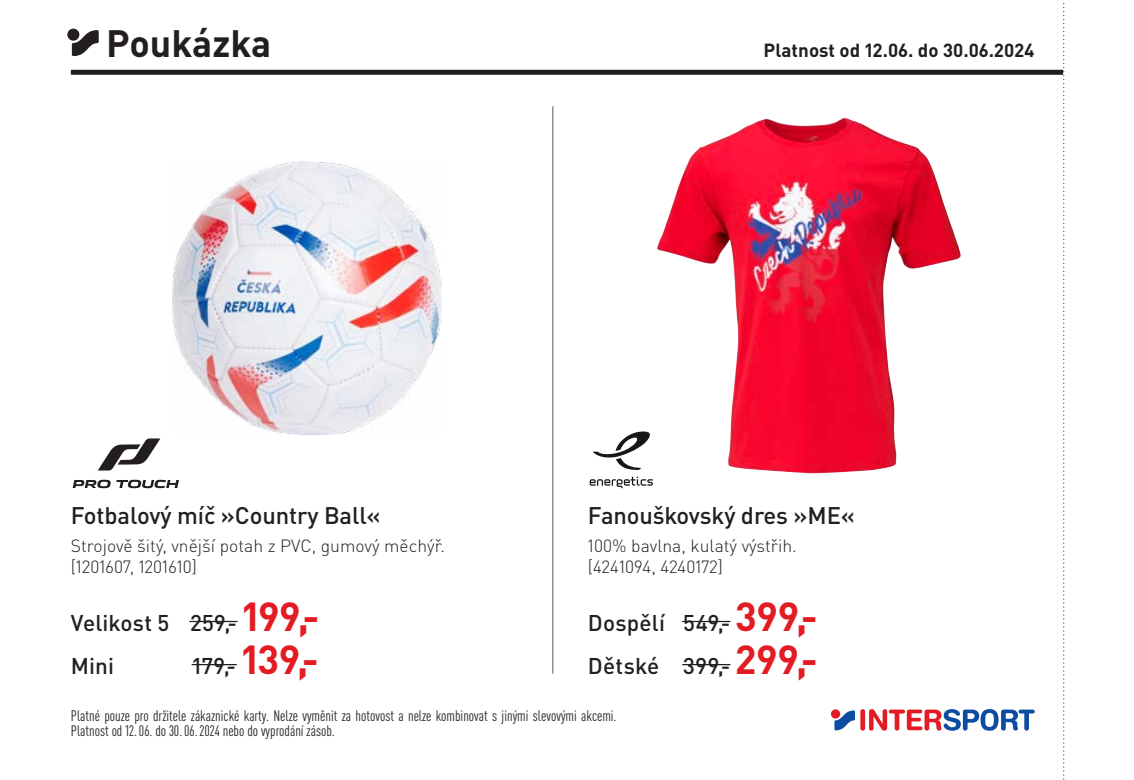
<style>
.page{position:relative;width:1134px;height:780px;background:#fff}
.page>*{position:absolute;margin:0;border:0;box-sizing:border-box;transform-origin:0 0}
.t1{font:700 37.75px "DIN Pro";color:#231f20}
.TI_1_Produktbezeichn{font:500 23.75px "DIN Pro";letter-spacing:-.005em;color:#231f20}
.Preis_S_faerbig{font:500 22.5px "DIN Pro";letter-spacing:.005em;color:#231f20}
.t2{font:700 18.75px "DIN Pro";color:#231f20}
.TI_2_Text{font:300 17.5px "DIN Pro";color:#231f20}
.TI_3_Artikelnummer{font:300 17.5px "DIN Pro";color:#231f20}
.t3{font:condensed 15px/15px "DIN Pro";color:#231f20}
.s1{font-weight:700;font-size:40px;color:#e31b22}
</style>
<div class="page">
<svg style="left:1063px;top:0;width:2px;height:780px"></svg>
<div style="left:71px;top:70px;width:992px;height:5px;background:#231f20"></div>
<hr style="left:552px;top:106px;width:1px;height:567px;background:#57585a">
<div style="left:860px;top:709px;width:5px;height:21px;background:#e31b22;border-radius:2px"></div>
<svg style="left:869px;top:709px;width:166px;height:21px"></svg>
<div style="left:831px;top:709px;width:9px;height:9px;background:#e31b22;border-radius:50%"></div>
<svg style="left:834px;top:710px;width:21px;height:20px"></svg>
<svg style="left:67px;top:29px;width:12px;height:12px"></svg>
<svg style="left:72px;top:30px;width:27px;height:26px"></svg>
<img style="left:172px;top:161px;width:270px;height:273px">
<svg style="left:73px;top:479px;width:106px;height:9px"></svg>
<svg style="left:98px;top:438px;width:62px;height:32px"></svg>
<img style="left:657px;top:118px;width:304px;height:356px">
<svg style="left:593px;top:431px;width:57px;height:39px"></svg>
<svg style="left:590px;top:476px;width:63px;height:12px"></svg>
<hr style="left:189px;top:621px;width:49px;height:1px;background:#231f20">
<hr style="left:192px;top:664px;width:45px;height:1px;background:#231f20">
<hr style="left:682px;top:621px;width:48px;height:1px;background:#231f20">
<hr style="left:682px;top:664px;width:48px;height:1px;background:#231f20">
<h1 class="t1" style="left:106px;top:11px;width:166px">Poukázka</h1>
<p class="t2" style="left:764px;top:34px;width:273px">Platnost od 12.06. do 30.06.2024</p>
<p class="TI_1_Produktbezeichn" style="left:71px;top:496px;width:311px">Fotbalový míč »Country Ball«</p>
<p class="TI_2_Text" style="left:71px;top:532px;width:376px">Strojově šitý, vnější potah z PVC, gumový měchýř.</p>
<p class="TI_3_Artikelnummer" style="left:71px;top:553px;width:128px">[1201607, 1201610]</p>
<p class="Preis_S_faerbig" style="left:71px;top:604px;width:250px">Velikost 5 259,- <span class="s1">199,-</span></p>
<p class="Preis_S_faerbig" style="left:71px;top:647px;width:45px">Mini</p>
<p class="Preis_S_faerbig" style="left:193px;top:647px;width:128px">179,- <span class="s1">139,-</span></p>
<p class="TI_1_Produktbezeichn" style="left:588px;top:496px;width:269px">Fanouškovský dres »ME«</p>
<p class="TI_2_Text" style="left:588px;top:532px;width:210px">100% bavlna, kulatý výstřih.</p>
<p class="TI_3_Artikelnummer" style="left:588px;top:553px;width:136px">[4241094, 4240172]</p>
<p class="Preis_S_faerbig" style="left:588px;top:604px;width:231px">Dospělí 549,- <span class="s1">399,-</span></p>
<p class="Preis_S_faerbig" style="left:588px;top:647px;width:231px">Dětské 399,- <span class="s1">299,-</span></p>
<p class="t3" style="left:71px;top:706px;width:547px">Platné pouze pro držitele zákaznické karty. Nelze vyměnit za hotovost a nelze kombinovat s jinými slevovými akcemi.<br>Platnost od 12.06. do 30.06.2024 nebo do vyprodání zásob.</p>
</div>
